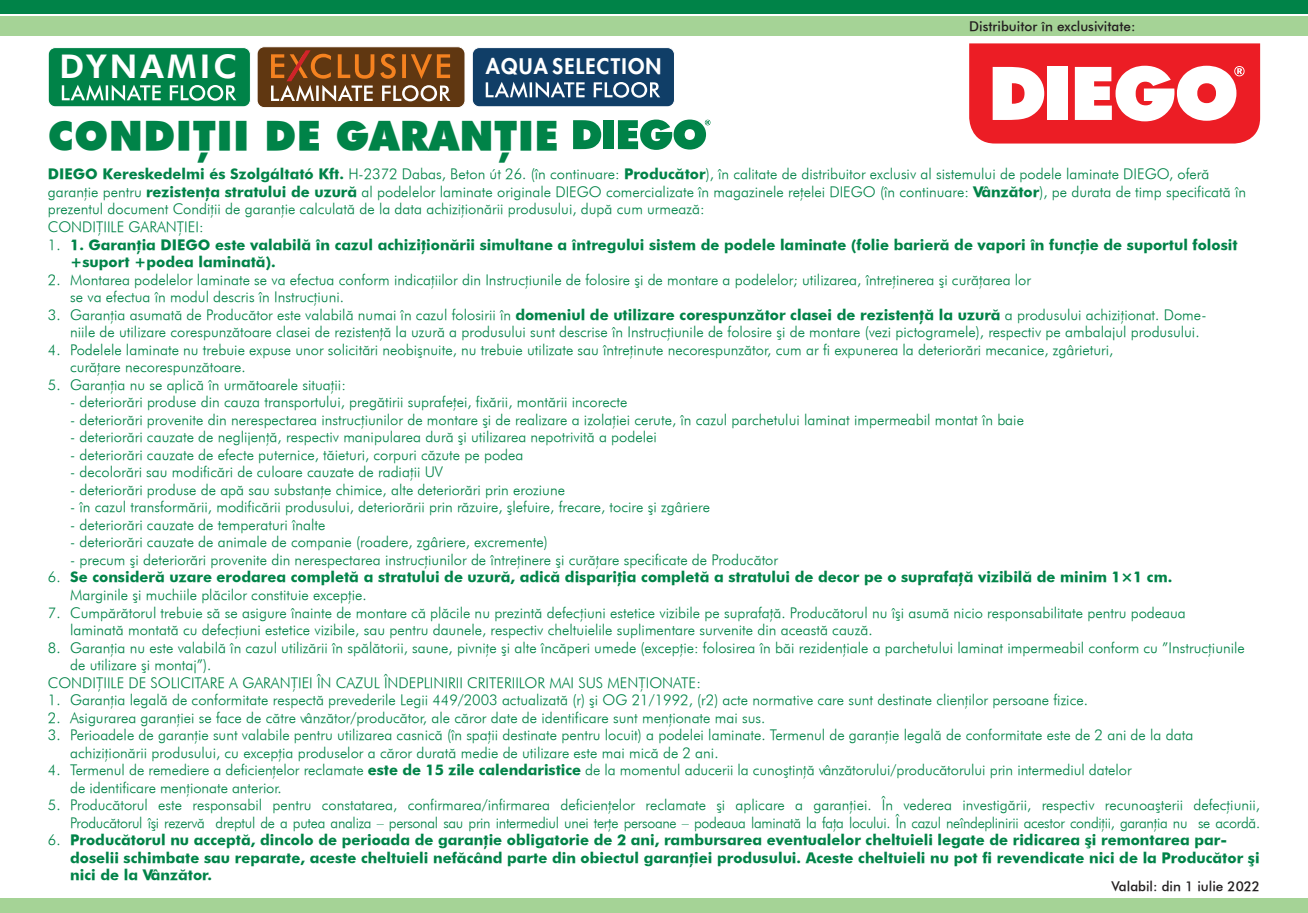
<style>
.page{position:relative;width:1308px;height:913px;background:#fff}
.page>*{position:absolute;margin:0;border:0;box-sizing:border-box;transform-origin:0 0}
.t1{font:900 40.5px "Futura X Blk CE Extra";letter-spacing:.01em;color:#008348}
.t2{font:32.85px "Futura Hv CE Heavy";letter-spacing:.1em;color:#fff}
.t3{font:800 20.93px "Futura";letter-spacing:.06em;color:#fff}
.t4{font:14.85px/17.6px "Futura Lt CE Light";color:#008348}
.t5{font:14.85px/17.6px "Futura Md CE Bold";color:#008348}
.t6{font:13.5px "Futura Md CE Medium";color:#231f20}
.s1{font-family:"Futura Md CE Bold"}
.s2{font-family:"Futura Lt CE Light"}
</style>
<div class="page">
<div style="left:0;top:0;width:1307px;height:14px;background:#008348"></div>
<div style="left:0;top:16px;width:1307px;height:19px;background:#a5d396"></div>
<svg style="left:573px;top:120px;width:28px;height:29px"></svg>
<div style="left:603px;top:120px;width:11px;height:29px;background:#008348"></div>
<svg style="left:618px;top:119px;width:92px;height:30px"></svg>
<svg style="left:969px;top:43px;width:291px;height:100px"></svg>
<div style="left:48px;top:48px;width:202px;height:59px;background:#008348;border-radius:7px"></div>
<svg style="left:62px;top:85px;width:174px;height:16px"></svg>
<div style="left:48px;top:47px;width:203px;height:60px;border:1px solid #fff;border-radius:7px"></div>
<div style="left:257px;top:47px;width:208px;height:61px;background:#603711;border-radius:7px"></div>
<svg style="left:271px;top:50px;width:179px;height:51px"></svg>
<div style="left:257px;top:46px;width:208px;height:62px;border:1px solid #fff;border-radius:7px"></div>
<div style="left:472px;top:48px;width:202px;height:59px;background:#103e67;border-radius:7px"></div>
<div style="left:472px;top:47px;width:203px;height:60px;border:1px solid #fff;border-radius:7px"></div>
<svg style="left:486px;top:82px;width:174px;height:16px"></svg>
<div style="left:0;top:898px;width:1307px;height:14px;background:#a5d396"></div>
<p class="t2" style="left:60px;top:46px;width:179px">DYNAMIC</p>
<p class="t3" style="left:486px;top:52px;width:177px">AQUA SELECTION</p>
<p class="t1" style="left:48px;top:110px;width:512px">CONDIŢII DE GARANŢIE</p>
<p class="t6" style="left:969px;top:18px;width:168px">Distribuitor în exclusivitate:</p>
<p class="t4" style="left:48px;top:165px;width:1199px"><span class="s1">DIEGO Kereskedelmi és Szolgáltató Kft.</span> H-2372 Dabas, Beton út 26. (în continuare: <span class="s1">Producător</span>), în calitate de distribuitor exclusiv al sistemului de podele laminate DIEGO, oferă garanţie pentru <span class="s1">rezistenţa stratului de uzură</span> al podelelor laminate originale DIEGO comercializate în magazinele reţelei DIEGO (în continuare: <span class="s1">Vânzător</span>), pe durata de timp specificată în prezentul document Condiţii de garanţie calculată de la data achiziţionării produsului, după cum urmează:</p>
<p class="t4" style="left:48px;top:218px;width:157px">CONDIŢIILE GARANŢIEI:</p>
<p class="t5" style="left:48px;top:235px;width:1191px"><span class="s2">1.</span> 1. Garanţia DIEGO este valabilă în cazul achiziţionării simultane a întregului sistem de podele laminate (folie barieră de vapori în funcţie de suportul folosit</p>
<p class="t5" style="left:70px;top:253px;width:207px">+suport +podea laminată).</p>
<p class="t4" style="left:70px;top:270px;width:962px;text-indent:-22px">2. Montarea podelelor laminate se va efectua conform indicaţiilor din Instrucţiunile de folosire şi de montare a podelelor; utilizarea, întreţinerea şi curăţarea lor se va efectua în modul descris în Instrucţiuni.</p>
<p class="t4" style="left:70px;top:305px;width:1138px;text-indent:-22px">3. Garanţia asumată de Producător este valabilă numai în cazul folosirii în <span class="s1">domeniul de utilizare corespunzător clasei de rezistenţă la uzură</span> a produsului achiziţionat. Dome&shy;niile de utilizare corespunzătoare clasei de rezistenţă la uzură a produsului sunt descrise în Instrucţiunile de folosire şi de montare (vezi pictogramele), respectiv pe ambalajul produsului.</p>
<p class="t4" style="left:70px;top:340px;width:1044px;text-indent:-22px">4. Podelele laminate nu trebuie expuse unor solicitări neobişnuite, nu trebuie utilizate sau întreţinute necorespunzător, cum ar fi expunerea la deteriorări mecanice, zgârieturi, curăţare necorespunzătoare.</p>
<p class="t4" style="left:48px;top:375px;width:299px">5. Garanţia nu se aplică în următoarele situaţii:</p>
<p class="t4" style="left:70px;top:393px;width:558px">- deteriorări produse din cauza transportului, pregătirii suprafeţei, fixării, montării incorecte</p>
<p class="t4" style="left:70px;top:410px;width:955px">- deteriorări provenite din nerespectarea instrucţiunilor de montare şi de realizare a izolaţiei cerute, în cazul parchetului laminat impermeabil montat în baie</p>
<p class="t4" style="left:70px;top:428px;width:588px">- deteriorări cauzate de neglijenţă, respectiv manipularea dură şi utilizarea nepotrivită a podelei</p>
<p class="t4" style="left:70px;top:445px;width:455px">- deteriorări cauzate de efecte puternice, tăieturi, corpuri căzute pe podea</p>
<p class="t4" style="left:70px;top:463px;width:374px">- decolorări sau modificări de culoare cauzate de radiaţii UV</p>
<p class="t4" style="left:70px;top:480px;width:496px">- deteriorări produse de apă sau substanţe chimice, alte deteriorări prin eroziune</p>
<p class="t4" style="left:70px;top:498px;width:641px">- în cazul transformării, modificării produsului, deteriorării prin răzuire, şlefuire, frecare, tocire şi zgâriere</p>
<p class="t4" style="left:70px;top:515px;width:257px">- deteriorări cauzate de temperaturi înalte</p>
<p class="t4" style="left:70px;top:533px;width:479px">- deteriorări cauzate de animale de companie (roadere, zgâriere, excremente)</p>
<p class="t4" style="left:70px;top:550px;width:709px">- precum şi deteriorări provenite din nerespectarea instrucţiunilor de întreţinere şi curăţare specificate de Producător</p>
<p class="t5" style="left:70px;top:568px;width:1103px;text-indent:-22px"><span class="s2">6.</span> Se consideră uzare erodarea completă a stratului de uzură, adică dispariţia completă a stratului de decor pe o suprafaţă vizibilă de minim 1×1 cm.<br><span class="s2">Marginile şi muchiile plăcilor constituie excepţie.</span></p>
<p class="t4" style="left:70px;top:603px;width:1117px;text-indent:-22px">7. Cumpărătorul trebuie să se asigure înainte de montare că plăcile nu prezintă defecţiuni estetice vizibile pe suprafaţă. Producătorul nu îşi asumă nicio responsabilitate pentru podeaua laminată montată cu defecţiuni estetice vizibile, sau pentru daunele, respectiv cheltuielile suplimentare survenite din această cauză.</p>
<p class="t4" style="left:70px;top:638px;width:1176px;text-indent:-22px">8. Garanţia nu este valabilă în cazul utilizării în spălătorii, saune, pivniţe şi alte încăperi umede (excepţie: folosirea în băi rezidenţiale a parchetului laminat impermeabil conform cu ”Instrucţiunile de utilizare şi montaj”).</p>
<p class="t4" style="left:48px;top:673px;width:654px">CONDIŢIILE DE SOLICITARE A GARANŢIEI ÎN CAZUL ÎNDEPLINIRII CRITERIILOR MAI SUS MENŢIONATE:</p>
<p class="t4" style="left:48px;top:690px;width:1041px">1. Garanţia legală de conformitate respectă prevederile Legii 449/2003 actualizată (r) şi OG 21/1992, (r2) acte normative care sunt destinate clienţilor persoane fizice.</p>
<p class="t4" style="left:48px;top:708px;width:719px">2. Asigurarea garanţiei se face de către vânzător/producător, ale căror date de identificare sunt menţionate mai sus.</p>
<p class="t4" style="left:70px;top:725px;width:1124px;text-indent:-22px">3. Perioadele de garanţie sunt valabile pentru utilizarea casnică (în spaţii destinate pentru locuit) a podelei laminate. Termenul de garanţie legală de conformitate este de 2 ani de la data achiziţionării produsului, cu excepţia produselor a căror durată medie de utilizare este mai mică de 2 ani.</p>
<p class="t4" style="left:70px;top:760px;width:1063px;text-indent:-22px">4. Termenul de remediere a deficienţelor reclamate <span class="s1">este de 15 zile calendaristice</span> de la momentul aducerii la cunoştinţă vânzătorului/producătorului prin intermediul datelor de identificare menţionate anterior.</p>
<p class="t4" style="left:48px;top:795px;width:1213px;text-align:right">5. Producătorul este responsabil pentru constatarea, confirmarea/infirmarea deficienţelor reclamate şi aplicare a garanţiei. În vederea investigării, respectiv recunoaşterii defecţiunii,<br>Producătorul îşi rezervă dreptul de a putea analiza – personal sau prin intermediul unei terţe persoane – podeaua laminată la faţa locului. În cazul neîndeplinirii acestor condiţii, garanţia nu se acordă.</p>
<p class="t5" style="left:70px;top:831px;width:1190px;text-indent:-22px"><span class="s2">6.</span> Producătorul nu acceptă, dincolo de perioada de garanţie obligatorie de 2 ani, rambursarea eventualelor cheltuieli legate de ridicarea şi remontarea par&shy;doselii schimbate sau reparate, aceste cheltuieli nefăcând parte din obiectul garanţiei produsului. Aceste cheltuieli nu pot fi revendicate nici de la Producător şi nici de la Vânzător.</p>
<p class="t6" style="left:1111px;top:877px;width:150px">Valabil: din 1 iulie 2022</p>
</div>
